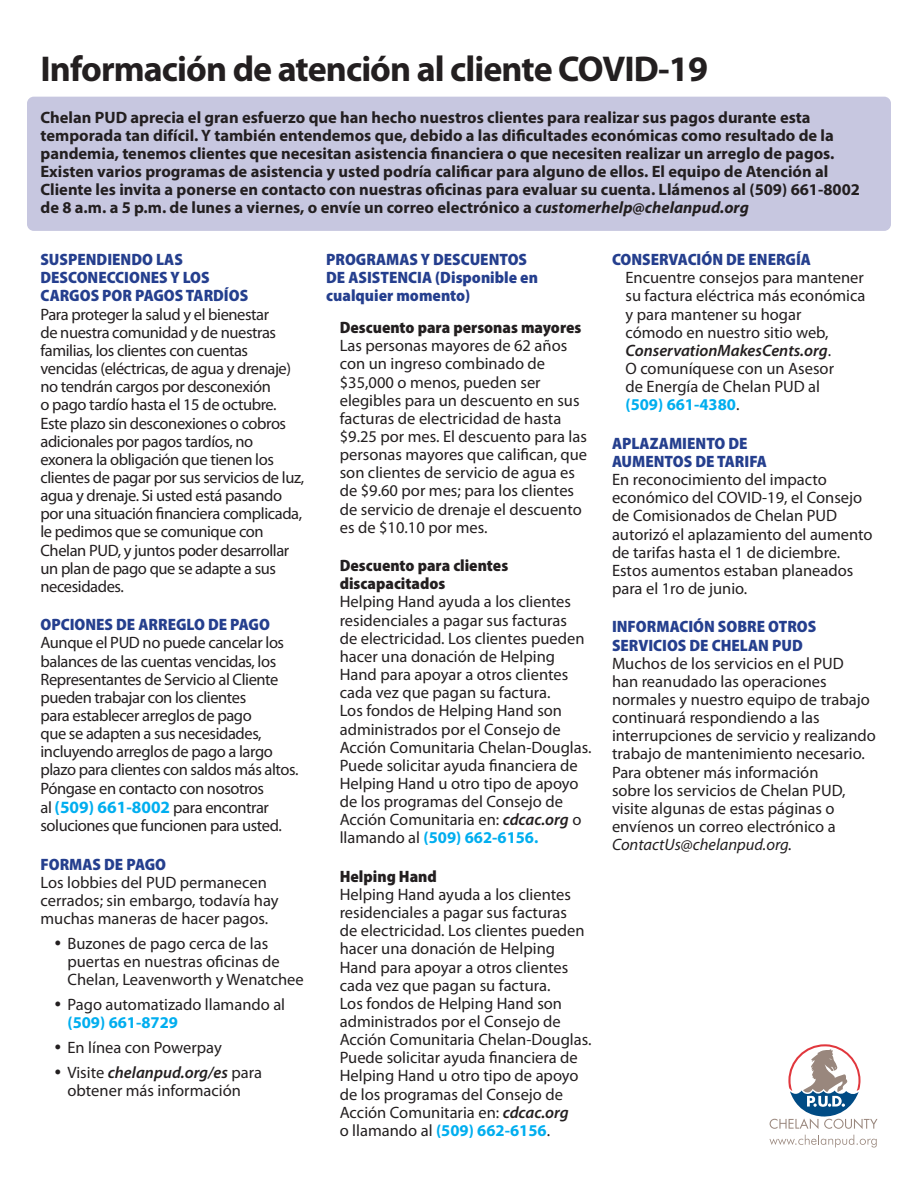
<style>
.page{position:relative;width:918px;height:1188px;background:#fff}
.page>*{position:absolute;margin:0;border:0;box-sizing:border-box;transform-origin:0 0}
.t1{font:700 36px "Myriad Pro";letter-spacing:-.025em;color:#231f20}
.t2{font:16.5px/18.1px "Myriad Pro";color:#231f20}
.t3{font:16.5px/18.1px "Myriad Pro";letter-spacing:-.025em;color:#231f20}
.t4{font:700 16.5px/18.1px "Myriad Pro";color:#231f20}
.t5{font:900 semi-condensed 16.5px/18.1px "Myriad Pro";color:#253f8e}
.t6{font:900 semi-condensed 16.5px/18.1px "Myriad Pro";color:#231f20}
.s1{font-style:italic}
.s2{font-weight:700;font-size:17.25px;color:#00aeef}
.s3{font-weight:700;color:#00aeef}
.s4{font-weight:600;font-style:italic}
</style>
<div class="page">
<div style="left:27px;top:97px;width:864px;height:134px;background:#c7c7e0;border-radius:7px"></div>
<svg style="left:770px;top:1044px;width:107px;height:85px"></svg>
<svg style="left:770px;top:1135px;width:107px;height:12px"></svg>
<p class="t1" style="left:40px;top:45px;width:669px">Información de atención al cliente COVID-19</p>
<p class="t4" style="left:40px;top:107px;width:821px">Chelan PUD aprecia el gran esfuerzo que han hecho nuestros clientes para realizar sus pagos durante esta temporada tan difícil. Y también entendemos que, debido a las dificultades económicas como resultado de la pandemia, tenemos clientes que necesitan asistencia financiera o que necesiten realizar un arreglo de pagos.<br>Existen varios programas de asistencia y usted podría calificar para alguno de ellos. El equipo de Atención al Cliente les invita a ponerse en contacto con nuestras oficinas para evaluar su cuenta. Llámenos al (509) 661-8002 de 8 a.m. a 5 p.m. de lunes a viernes, o envíe un correo electrónico a <span class="s1">customerhelp@chelanpud.org</span></p>
<p class="t5" style="left:40px;top:250px;width:209px">SUSPENDIENDO LAS<br>DESCONECCIONES Y LOS<br>CARGOS POR PAGOS TARDÍOS</p>
<p class="t3" style="left:40px;top:305px;width:265px">Para proteger la salud y el bienestar<br>de nuestra comunidad y de nuestras familias, los clientes con cuentas vencidas (eléctricas, de agua y drenaje) no tendrán cargos por desconexión<br>o pago tardío hasta el 15 de octubre.<br>Este plazo sin desconexiones o cobros adicionales por pagos tardíos, no exonera la obligación que tienen los clientes de pagar por sus servicios de luz, agua y drenaje. Si usted está pasando por una situación financiera complicada, le pedimos que se comunique con Chelan PUD, y juntos poder desarrollar un plan de pago que se adapte a sus necesidades.</p>
<p class="t5" style="left:40px;top:615px;width:231px">OPCIONES DE ARREGLO DE PAGO</p>
<p class="t3" style="left:40px;top:633px;width:260px">Aunque el PUD no puede cancelar los balances de las cuentas vencidas, los Representantes de Servicio al Cliente pueden trabajar con los clientes<br>para establecer arreglos de pago<br>que se adapten a sus necesidades, incluyendo arreglos de pago a largo plazo para clientes con saldos más altos.<br>Póngase en contacto con nosotros<br>al <span class="s2">(509) 661-8002</span> para encontrar soluciones que funcionen para usted.</p>
<p class="t5" style="left:40px;top:854px;width:127px">FORMAS DE PAGO</p>
<p class="t2" style="left:40px;top:873px;width:240px">Los lobbies del PUD permanecen cerrados; sin embargo, todavía hay muchas maneras de hacer pagos.</p>
<p class="t2" style="left:68px;top:934px;width:238px">Buzones de pago cerca de las puertas en nuestras oficinas de<br>Chelan, Leavenworth y Wenatchee</p>
<p class="t2" style="left:68px;top:995px;width:219px">Pago automatizado llamando al <span class="s3">(509) 661-8729</span></p>
<p class="t2" style="left:68px;top:1038px;width:156px">En línea con Powerpay</p>
<p class="t2" style="left:68px;top:1063px;width:196px">Visite <span class="s4">chelanpud.org/es</span> para obtener más información</p>
<p class="t5" style="left:612px;top:250px;width:201px">CONSERVACIÓN DE ENERGÍA</p>
<p class="t2" style="left:626px;top:268px;width:242px">Encuentre consejos para mantener su factura eléctrica más económica y para mantener su hogar<br>cómodo en nuestro sitio web,<br><span class="s4">ConservationMakesCents.org</span>.<br>O comuníquese con un Asesor<br>de Energía de Chelan PUD al<br><span class="s3">(509) 661-4380</span>.</p>
<p class="t5" style="left:612px;top:434px;width:156px">APLAZAMIENTO DE<br>AUMENTOS DE TARIFA</p>
<p class="t2" style="left:612px;top:470px;width:262px">En reconocimiento del impacto económico del COVID-19, el Consejo de Comisionados de Chelan PUD autorizó el aplazamiento del aumento de tarifas hasta el 1 de diciembre.<br>Estos aumentos estaban planeados para el 1ro de junio.</p>
<p class="t5" style="left:612px;top:617px;width:206px">INFORMACIÓN SOBRE OTROS<br>SERVICIOS DE CHELAN PUD</p>
<p class="t2" style="left:612px;top:654px;width:265px">Muchos de los servicios en el PUD<br>han reanudado las operaciones normales y nuestro equipo de trabajo continuará respondiendo a las interrupciones de servicio y realizando trabajo de mantenimiento necesario.<br>Para obtener más información<br>sobre los servicios de Chelan PUD, visite algunas de estas páginas o envíenos un correo electrónico a <span class="s1">ContactUs@chelanpud.org.</span></p>
<p class="t5" style="left:326px;top:250px;width:213px">PROGRAMAS Y DESCUENTOS<br>DE ASISTENCIA (Disponible en cualquier momento)</p>
<p class="t6" style="left:340px;top:318px;width:243px">Descuento para personas mayores</p>
<p class="t2" style="left:340px;top:336px;width:249px">Las personas mayores de 62 años con un ingreso combinado de $35,000 o menos, pueden ser elegibles para un descuento en sus facturas de electricidad de hasta $9.25 por mes. El descuento para las personas mayores que califican, que son clientes de servicio de agua es de $9.60 por mes; para los clientes de servicio de drenaje el descuento es de $10.10 por mes.</p>
<p class="t6" style="left:340px;top:556px;width:170px">Descuento para clientes discapacitados</p>
<p class="t2" style="left:340px;top:593px;width:253px">Helping Hand ayuda a los clientes residenciales a pagar sus facturas<br>de electricidad. Los clientes pueden hacer una donación de Helping<br>Hand para apoyar a otros clientes cada vez que pagan su factura.<br>Los fondos de Helping Hand son administrados por el Consejo de<br>Acción Comunitaria Chelan-Douglas.<br>Puede solicitar ayuda financiera de<br>Helping Hand u otro tipo de apoyo de los programas del Consejo de<br>Acción Comunitaria en: <span class="s4">cdcac.org</span> o llamando al <span class="s3">(509) 662-6156.</span></p>
<p class="t6" style="left:340px;top:867px;width:99px">Helping Hand</p>
<p class="t2" style="left:340px;top:885px;width:253px">Helping Hand ayuda a los clientes residenciales a pagar sus facturas<br>de electricidad. Los clientes pueden hacer una donación de Helping<br>Hand para apoyar a otros clientes cada vez que pagan su factura.<br>Los fondos de Helping Hand son administrados por el Consejo de<br>Acción Comunitaria Chelan-Douglas.<br>Puede solicitar ayuda financiera de<br>Helping Hand u otro tipo de apoyo de los programas del Consejo de<br>Acción Comunitaria en: <span class="s4">cdcac.org<br></span>o llamando al <span class="s3">(509) 662-6156</span>.</p>
</div>
